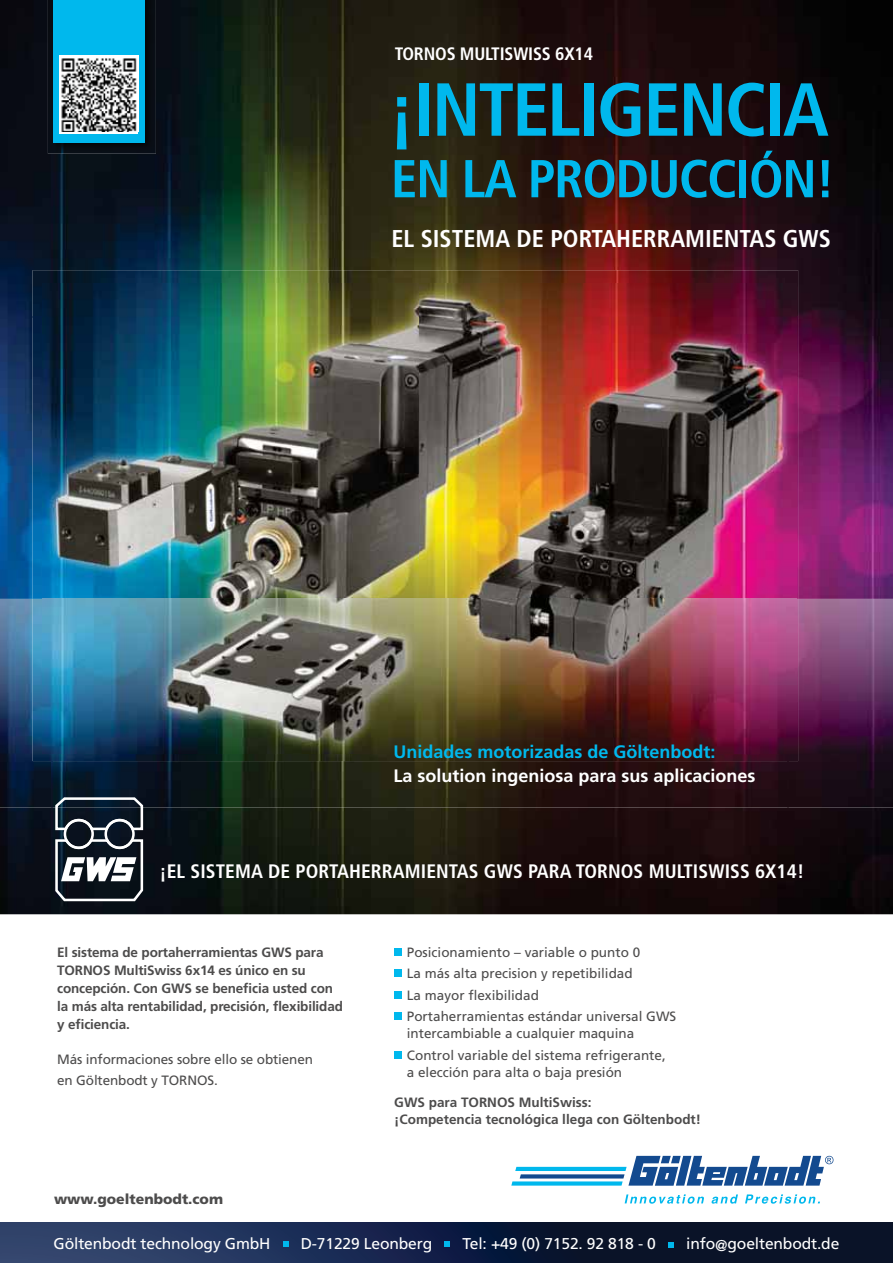
<style>
.page{position:relative;width:893px;height:1263px;background:#fff}
.page>*{position:absolute;margin:0;border:0;box-sizing:border-box;transform-origin:0 0}
.t1{font:700 condensed 75px "Frutiger";letter-spacing:-.03em;color:#00b8ed}
.t2{font:700 condensed 53.25px "Frutiger";letter-spacing:-.025em;color:#00b8ed}
.t3{font:700 condensed 24.3px "Frutiger";color:#fff}
.t4{font:700 condensed 19.5px "Frutiger";letter-spacing:.005em;color:#fff}
.t5{font:700 18px "Frutiger";color:#fff}
.t6{font:700 18px "Frutiger";color:#00b8ed}
.t7{font:700 condensed 18px "Frutiger";letter-spacing:-.01em;color:#fff}
.t8{font:15.6px "Frutiger";letter-spacing:-.01em;color:#fff}
.t9{font:900 14.1px "Frutiger";color:#4d4c4c}
.t10{font:13.5px/21.5px "Frutiger";color:#4d4c4c}
.t11{font:700 13.5px/18px "Frutiger";letter-spacing:-.01em;color:#4d4c4c}
</style>
<div class="page">
<img style="left:0;top:0;width:893px;height:914px">
<svg style="left:511px;top:1156px;width:322px;height:30px"></svg>
<svg style="left:625px;top:1194px;width:79px;height:10px"></svg>
<svg style="left:711px;top:1194px;width:27px;height:9px"></svg>
<svg style="left:745px;top:1194px;width:75px;height:10px"></svg>
<svg style="left:0;top:1222px;width:893px;height:41px;background:#162445"></svg>
<img style="left:0;top:599px;width:52px;height:208px">
<img style="left:788px;top:599px;width:105px;height:208px">
<img style="left:52px;top:761px;width:736px;height:46px">
<svg style="left:55px;top:797px;width:88px;height:34px;background:#333f4c"></svg>
<svg style="left:55px;top:837px;width:88px;height:64px"></svg>
<div style="left:64px;top:819px;width:30px;height:30px;border:3px solid #fff;border-radius:50%"></div>
<div style="left:104px;top:819px;width:31px;height:30px;border:3px solid #fff;border-radius:50%"></div>
<img style="left:33px;top:270px;width:765px;height:46px">
<img style="left:33px;top:316px;width:9px;height:283px">
<img style="left:796px;top:316px;width:2px;height:283px">
<img style="left:33px;top:599px;width:765px;height:162px">
<img style="left:42px;top:284px;width:754px;height:470px">
<img style="left:48px;top:0;width:108px;height:154px">
<div style="left:53px;top:0;width:92px;height:142px;background:#00b8ed"></div>
<div style="left:394px;top:948px;width:8px;height:8px;background:#00b8ed"></div>
<div style="left:394px;top:970px;width:8px;height:7px;background:#00b8ed"></div>
<div style="left:394px;top:991px;width:8px;height:8px;background:#00b8ed"></div>
<div style="left:394px;top:1013px;width:8px;height:7px;background:#00b8ed"></div>
<div style="left:394px;top:1051px;width:8px;height:8px;background:#00b8ed"></div>
<svg style="left:60px;top:131px;width:78px;height:3px"></svg>
<img style="left:138px;top:55px;width:1px;height:76px">
<img style="left:60px;top:55px;width:78px;height:76px">
<h3 class="t7" style="left:395px;top:47px;width:200px">TORNOS MULTISWISS 6X14</h3>
<h1 class="t1" style="left:388px;top:79px;width:442px">¡INTELIGENCIA</h1>
<h2 class="t2" style="left:391px;top:157px;width:446px">EN LA PRODUCCIÓN!</h2>
<h3 class="t3" style="left:391px;top:229px;width:441px">EL SISTEMA DE PORTAHERRAMIENTAS GWS</h3>
<h3 class="t6" style="left:393px;top:745px;width:324px">Unidades motorizadas de Göltenbodt:</h3>
<h3 class="t5" style="left:393px;top:769px;width:364px">La solution ingeniosa para sus aplicaciones</h3>
<h3 class="t4" style="left:159px;top:864px;width:646px">¡EL SISTEMA DE PORTAHERRAMIENTAS GWS PARA TORNOS MULTISWISS 6X14!</h3>
<p class="t11" style="left:57px;top:944px;width:287px">El sistema de portaherramientas GWS para TORNOS MultiSwiss 6x14 es único en su concepción. Con GWS se beneficia usted con la más alta rentabilidad, precisión, flexibilidad y eficiencia.</p>
<p class="t10" style="left:57px;top:1049px;width:257px">Más informaciones sobre ello se obtienen en Göltenbodt y TORNOS.</p>
<p class="t9" style="left:54px;top:1193px;width:171px">www.goeltenbodt.com</p>
<p class="t10" style="left:407px;top:942px;width:271px">Posicionamiento – variable o punto 0<br>La más alta precision y repetibilidad<br>La mayor flexibilidad<br>Portaherramientas estándar universal GWS</p>
<p class="t10" style="left:407px;top:1024px;width:260px">intercambiable a cualquier maquina<br>Control variable del sistema refrigerante,</p>
<p class="t10" style="left:407px;top:1063px;width:217px">a elección para alta o baja presión</p>
<p class="t11" style="left:394px;top:1095px;width:308px;line-height:17.2px">GWS para TORNOS MultiSwiss:<br>¡Competencia tecnológica llega con Göltenbodt!</p>
<p class="t8" style="left:54px;top:1237px;width:218px">Göltenbodt technology GmbH</p>
<p class="t8" style="left:301px;top:1237px;width:133px">D-71229 Leonberg</p>
<p class="t8" style="left:462px;top:1237px;width:195px">Tel: +49 (0) 7152. 92 818 - 0</p>
<p class="t8" style="left:686px;top:1237px;width:155px">info@goeltenbodt.de</p>
</div>
